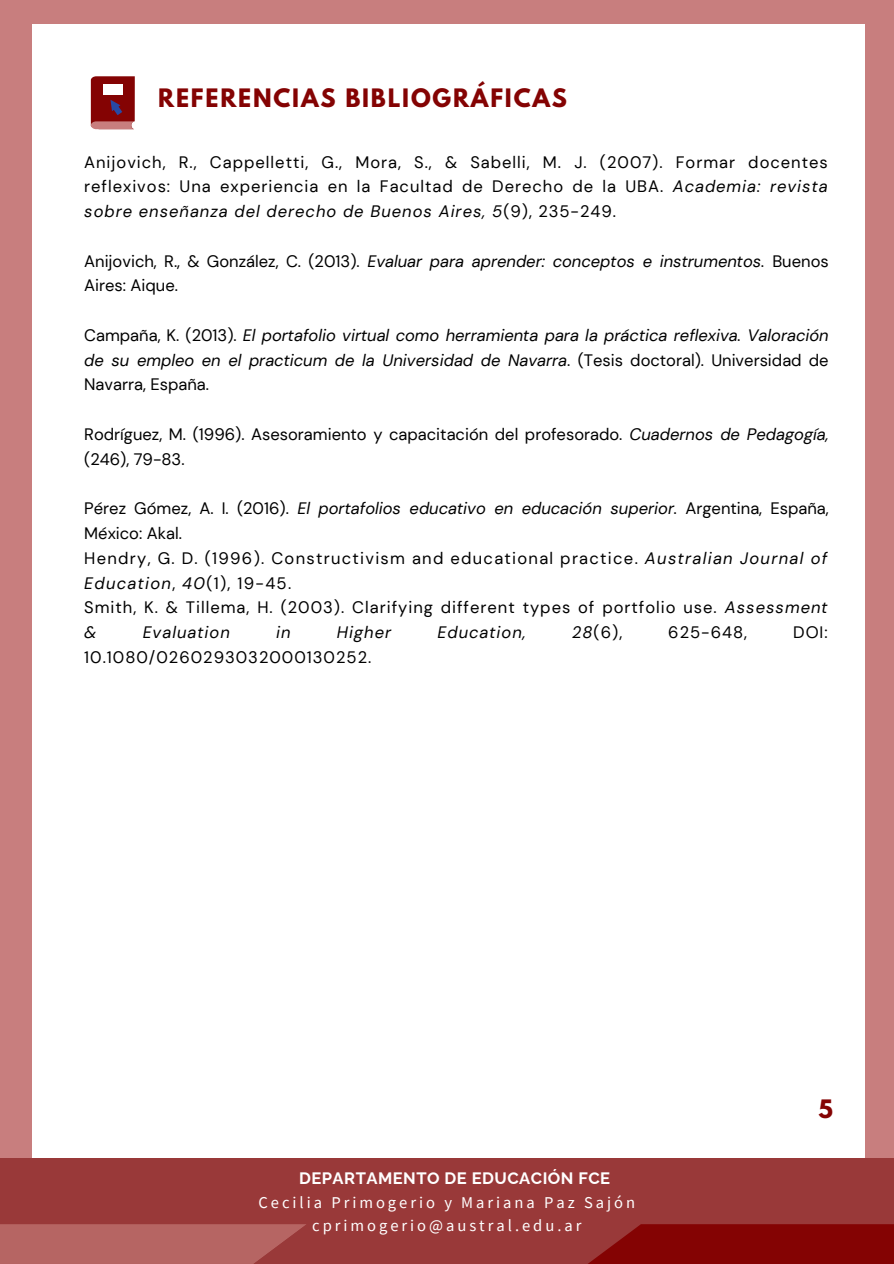
<style>
.page{position:relative;width:894px;height:1264px;background:#fff}
.page>*{position:absolute;margin:0;border:0;box-sizing:border-box;transform-origin:0 0}
.t1{font:700 22.5px "League Spartan";letter-spacing:.08em;color:#840303}
.t2{font:16.5px/24.8px "DM Sans";letter-spacing:.06em;color:#000;text-align:justify}
.t3{font:16.5px/24.8px "DM Sans";color:#000}
.t4{font:italic 16.5px/24.8px "DM Sans";color:#000;text-align:justify}
.t5{font:16.5px/24.8px "DM Sans";letter-spacing:.08em;color:#000}
.t6{font:16.5px "Source Sans Pro";letter-spacing:.18em;color:#fff}
.t7{font:700 16.5px "Raleway";letter-spacing:.03em;color:#fff}
.t8{font:italic 16.5px "DM Sans";letter-spacing:.06em;color:#000}
.s1{font-style:italic}
.s2{font-style:normal}
</style>
<div class="page">
<div style="left:0;top:0;width:893px;height:1263px;background:#c87e7e"></div>
<div style="left:33px;top:25px;width:831px;height:1199px;background:#fff"></div>
<div style="left:0;top:1158px;width:893px;height:105px;background:#993939"></div>
<svg style="left:0;top:1224px;width:893px;height:39px"></svg>
<svg style="left:91px;top:76px;width:44px;height:53px;background:#973336"></svg>
<p class="t1" style="left:158px;top:86px;width:410px">REFERENCIAS BIBLIOGRÁFICAS</p>
<p class="t2" style="left:84px;top:149px;width:744px">Anijovich, R., Cappelletti, G., Mora, S., &amp; Sabelli, M. J. (2007). Formar docentes reflexivos: Una experiencia en la Facultad de Derecho de la UBA. <span class="s1">Academia: revista sobre enseñanza del derecho de Buenos Aires, 5</span>(9), 235-249.</p>
<p class="t3" style="left:84px;top:248px;width:745px">Anijovich, R., &amp; González, C. (2013). <span class="s1">Evaluar para aprender: conceptos e instrumentos.</span> Buenos<br>Aires: Aique.</p>
<p class="t4" style="left:84px;top:323px;width:745px"><span class="s2">Campaña, K. (2013).</span> El portafolio virtual como herramienta para la práctica reflexiva. Valoración de su empleo en el practicum de la Universidad de Navarra<span class="s2">. (Tesis doctoral). Universidad de Navarra, España.</span></p>
<p class="t3" style="left:84px;top:422px;width:745px">Rodríguez, M. (1996). Asesoramiento y capacitación del profesorado. <span class="s1">Cuadernos de Pedagogía, </span>(246), 79-83.</p>
<p class="t3" style="left:84px;top:496px;width:745px">Pérez Gómez, A. I. (2016). <span class="s1">El portafolios educativo en educación superior.</span> Argentina, España,<br>México: Akal.</p>
<p class="t5" style="left:84px;top:545px;width:744px">Hendry, G. D. (1996). Constructivism and educational practice. <span class="s1">Australian Journal of<br>Education</span>, <span class="s1">40</span>(1), 19-45.</p>
<p class="t2" style="left:84px;top:595px;width:744px">Smith, K. &amp; Tillema, H. (2003). Clarifying different types of portfolio use. <span class="s1">Assessment &amp;</span></p>
<p class="t8" style="left:143px;top:621px;width:89px">Evaluation</p>
<p class="t4" style="left:276px;top:620px;width:16px">in</p>
<p class="t4" style="left:337px;top:620px;width:56px">Higher</p>
<p class="t8" style="left:437px;top:621px;width:90px">Education,</p>
<p class="t2" style="left:572px;top:620px;width:52px"><span class="s1">28</span>(6),</p>
<p class="t2" style="left:668px;top:620px;width:80px">625-648,</p>
<p class="t2" style="left:792px;top:620px;width:36px">DOI:</p>
<p class="t2" style="left:84px;top:644px;width:288px">10.1080/0260293032000130252.</p>
<p class="t7" style="left:299px;top:1168px;width:312px">DEPARTAMENTO DE EDUCACIÓN FCE</p>
<p class="t6" style="left:258px;top:1191px;width:378px">Cecilia Primogerio y Mariana Paz Sajón</p>
<p class="t6" style="left:312px;top:1214px;width:271px">cprimogerio@austral.edu.ar</p>
<p class="t1" style="left:818px;top:1097px;width:16px">5</p>
</div>
